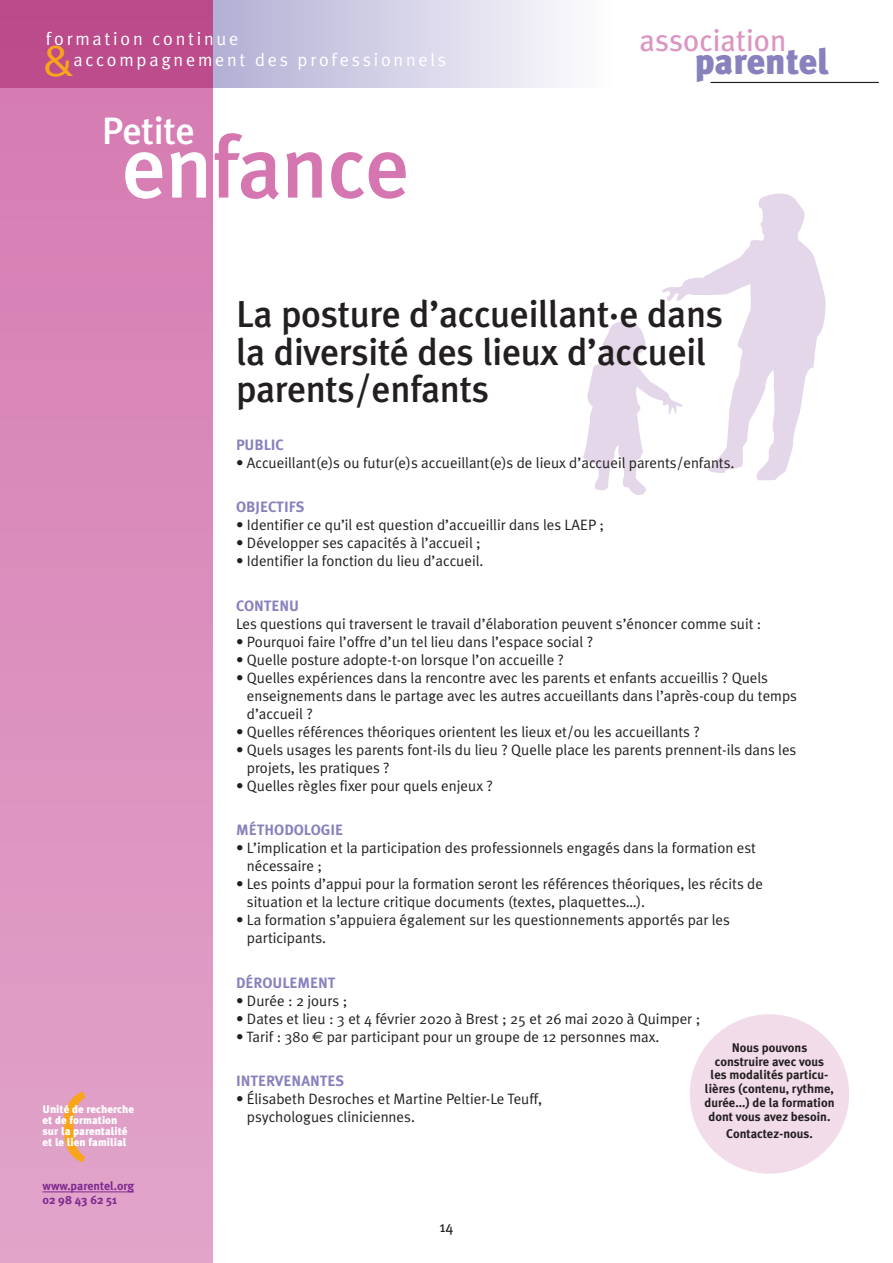
<style>
.page{position:relative;width:893px;height:1263px;background:#fff}
.page>*{position:absolute;margin:0;border:0;box-sizing:border-box;transform-origin:0 0}
.titreBase{font:500 87.6px "Meta Plus";letter-spacing:-.01em;color:#d576b0}
.Txt{font:46.5px "Meta Plus Normal";color:#f9a51b}
.titreBase-2{font:500 38.1px "Meta Plus";letter-spacing:-.01em;color:#fff}
.Titre{font:500 37.5px/37.5px "Meta Plus";letter-spacing:-.01em;color:#231f20}
.t1{font:900 36px "Meta Plus";color:#8781bd}
.t2{font:30.6px "Meta Plus";color:#dc94c0}
.Txt-2{font:18.3px/20.2px "Meta Plus Normal";letter-spacing:.15em;color:#fff}
.Txt-3{font:15px/18px "Meta Plus Normal";color:#231f20}
.Sous-titre{font:700 15px "Meta Plus";color:#8781bd}
.t3{font:15px "Meta Plus";color:#231f20}
.t4{font:700 12.6px/13.8px "Meta Plus";color:#231f20;text-align:center}
.t5{font:700 12px/13.5px "Meta Plus";color:#802990}
.Normal_e{font:900 10.95px/10.9px "Meta Plus";color:#fff}
.s1{color:#fff}
.s2{font-family:"Euro Sans"}
</style>
<div class="page">
<svg style="left:213px;top:0;width:351px;height:88px;background:#d3d1e6"></svg>
<div style="left:0;top:0;width:213px;height:1263px;background:linear-gradient(to bottom,#d579b1,#e1a5c9)"></div>
<div style="left:0;top:0;width:213px;height:88px;background:#bb4b8a"></div>
<svg style="left:662px;top:193px;width:163px;height:288px"></svg>
<svg style="left:583px;top:319px;width:102px;height:176px"></svg>
<hr style="left:43px;top:1191px;width:91px;height:1px;background:#802990">
<hr style="left:711px;top:82px;width:168px;height:1px;background:#231f20">
<svg style="left:64px;top:1091px;width:21px;height:71px"></svg>
<div style="left:690px;top:1014px;width:159px;height:160px;background:#f2dcea;border-radius:50%"></div>
<p class="Txt-2" style="left:73px;top:29px;width:374px;text-indent:-27px">formation continue<br>accompagnement des professionnels</p>
<p class="Txt" style="left:43px;top:33px;width:33px">&amp;</p>
<p class="titreBase-2" style="left:102px;top:108px;width:94px">Petite</p>
<p class="titreBase" style="left:122px;top:116px;width:289px"><span class="s1">en</span>fance</p>
<p class="t2" style="left:640px;top:22px;width:148px">association</p>
<p class="t1" style="left:695px;top:40px;width:136px">parentel</p>
<p class="Normal_e" style="left:43px;top:1104px;width:93px">Unité de recherche et de formation sur la parentalité et le lien familial</p>
<p class="t5" style="left:43px;top:1179px;width:93px">www.parentel.org<br>02 98 43 62 51</p>
<p class="Titre" style="left:236px;top:295px;width:489px">La posture d’accueillant·e dans la diversité des lieux d’accueil parents/enfants</p>
<p class="Sous-titre" style="left:236px;top:436px;width:49px">PUBLIC</p>
<p class="Txt-3" style="left:236px;top:453px;width:500px">• Accueillant(e)s ou futur(e)s accueillant(e)s de lieux d’accueil parents/enfants.</p>
<p class="Sous-titre" style="left:236px;top:498px;width:70px">OBJECTIFS</p>
<p class="Txt-3" style="left:236px;top:516px;width:370px">• Identifier ce qu’il est question d’accueillir dans les LAEP ;</p>
<p class="Txt-3" style="left:236px;top:534px;width:246px">• Développer ses capacités à l’accueil ;</p>
<p class="Txt-3" style="left:236px;top:552px;width:249px">• Identifier la fonction du lieu d’accueil.</p>
<p class="Sous-titre" style="left:236px;top:597px;width:65px">CONTENU</p>
<p class="Txt-3" style="left:236px;top:614px;width:527px">Les questions qui traversent le travail d’élaboration peuvent s’énoncer comme suit :</p>
<p class="Txt-3" style="left:236px;top:632px;width:359px">• Pourquoi faire l’offre d’un tel lieu dans l’espace social ?</p>
<p class="Txt-3" style="left:236px;top:650px;width:330px">• Quelle posture adopte-t-on lorsque l’on accueille ?</p>
<p class="Txt-3" style="left:247px;top:668px;width:552px;text-indent:-11px">• Quelles expériences dans la rencontre avec les parents et enfants accueillis ? Quels enseignements dans le partage avec les autres accueillants dans l’après-coup du temps d’accueil ?</p>
<p class="Txt-3" style="left:236px;top:722px;width:465px">• Quelles références théoriques orientent les lieux et/ou les accueillants ?</p>
<p class="Txt-3" style="left:247px;top:740px;width:551px;text-indent:-11px">• Quels usages les parents font-ils du lieu ? Quelle place les parents prennent-ils dans les projets, les pratiques ?</p>
<p class="Txt-3" style="left:236px;top:776px;width:258px">• Quelles règles fixer pour quels enjeux ?</p>
<p class="Sous-titre" style="left:236px;top:821px;width:109px">MÉTHODOLOGIE</p>
<p class="Txt-3" style="left:247px;top:839px;width:511px;text-indent:-11px">• L’implication et la participation des professionnels engagés dans la formation est nécessaire ;</p>
<p class="Txt-3" style="left:247px;top:875px;width:518px;text-indent:-11px">• Les points d’appui pour la formation seront les références théoriques, les récits de situation et la lecture critique documents (textes, plaquettes…).</p>
<p class="Txt-3" style="left:247px;top:911px;width:485px;text-indent:-11px">• La formation s’appuiera également sur les questionnements apportés par les participants.</p>
<p class="Sous-titre" style="left:236px;top:974px;width:101px">DÉROULEMENT</p>
<p class="Txt-3" style="left:236px;top:991px;width:113px">• Durée : 2 jours ;</p>
<p class="Txt-3" style="left:236px;top:1009px;width:466px">• Dates et lieu : 3 et 4 février 2020 à Brest ; 25 et 26 mai 2020 à Quimper ;</p>
<p class="Txt-3" style="left:236px;top:1027px;width:425px">• Tarif : 380 <span class="s2">€</span> par participant pour un groupe de 12 personnes max.</p>
<p class="Sous-titre" style="left:236px;top:1072px;width:110px">INTERVENANTES</p>
<p class="Txt-3" style="left:247px;top:1090px;width:297px;text-indent:-11px">• Élisabeth Desroches et Martine Peltier-Le Teuff, psychologues cliniciennes.</p>
<p class="t4" style="left:704px;top:1040px;width:132px">Nous pouvons construire avec vous<br>les modalités particu&shy;lières (contenu, rythme, durée...) de la formation dont vous avez besoin.</p>
<p class="t4" style="left:726px;top:1127px;width:88px">Contactez-nous.</p>
<p class="t3" style="left:439px;top:1218px;width:15px">14</p>
</div>
